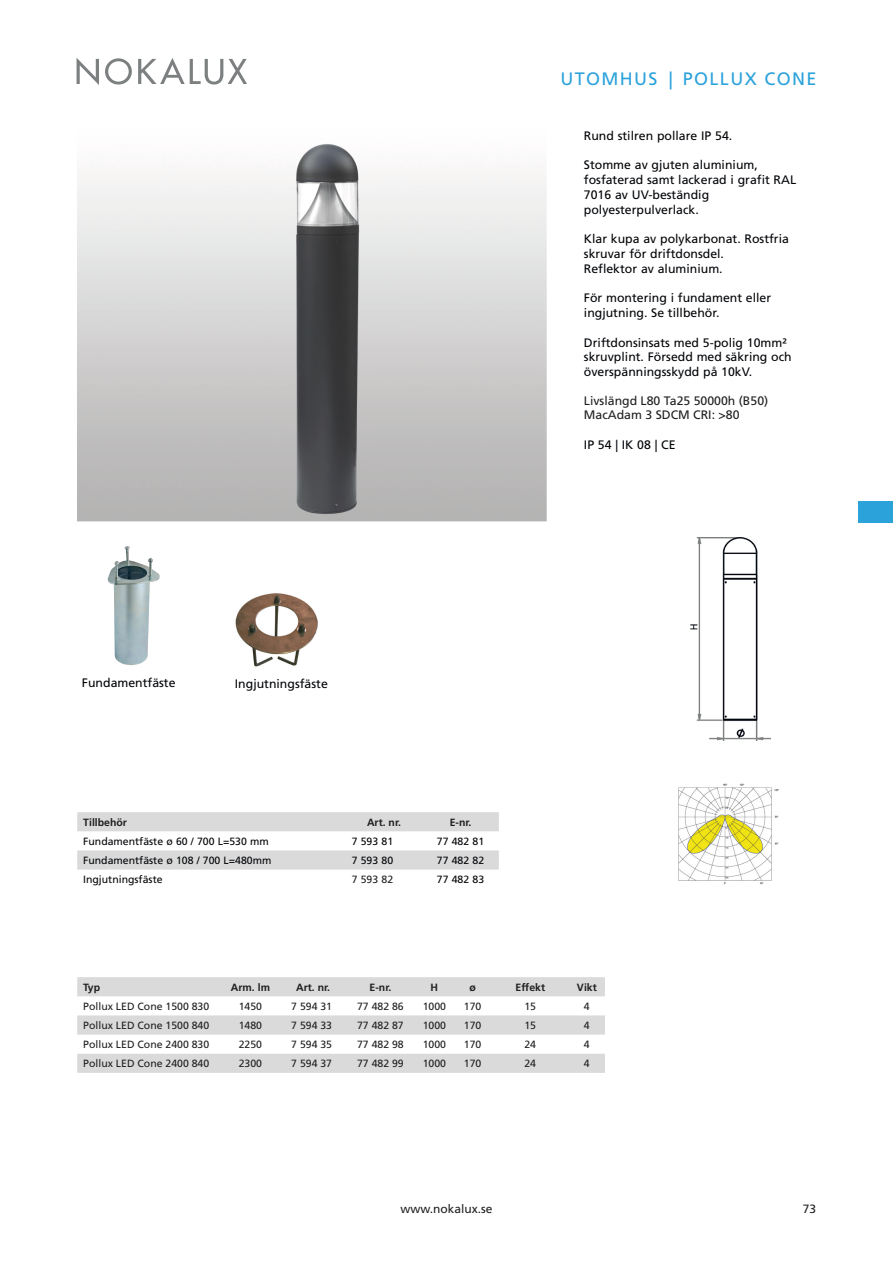
<style>
.page{position:relative;width:893px;height:1263px;background:#fff}
.page>*{position:absolute;margin:0;border:0;box-sizing:border-box;transform-origin:0 0}
.t1{font:18px "Frutiger LT Std";letter-spacing:.075em;color:#2ca2db}
.t2{font:12.3px/14.7px "Frutiger LT Std";color:#020407}
.t3{font:12.3px/14.2px "Frutiger LT Std";color:#1f1f21}
.t4{font:12px "Frutiger LT Std";color:#1f1f21}
.t5{font:10.5px "Frutiger LT Std";color:#1f1f21}
.t6{font:10.5px "Frutiger LT Std";color:#020407}
.t7{font:700 10.5px "Frutiger LT Std";color:#1f1f21}
</style>
<div class="page">
<div style="left:859px;top:502px;width:34px;height:21px;background:#2ca2db"></div>
<svg style="left:77px;top:58px;width:22px;height:27px"></svg>
<svg style="left:105px;top:58px;width:27px;height:27px"></svg>
<svg style="left:138px;top:58px;width:109px;height:27px"></svg>
<img style="left:107px;top:546px;width:53px;height:119px">
<img style="left:235px;top:593px;width:83px;height:74px">
<img style="left:690px;top:537px;width:80px;height:203px">
<svg style="left:77px;top:977px;width:528px;height:96px;fill:#dadada"></svg>
<svg style="left:77px;top:812px;width:422px;height:57px"></svg>
<img style="left:265px;top:143px;width:118px;height:378px">
<img style="left:678px;top:783px;width:101px;height:102px">
<h1 class="t1" style="left:560px;top:71px;width:257px">UTOMHUS | POLLUX CONE</h1>
<p class="t2" style="left:82px;top:676px;width:95px">Fundamentfäste</p>
<p class="t2" style="left:235px;top:676px;width:94px">Ingjutningsfäste</p>
<p class="t7" style="left:83px;top:816px;width:45px">Tillbehör</p>
<p class="t7" style="left:367px;top:816px;width:36px">Art. nr.</p>
<p class="t7" style="left:450px;top:816px;width:23px">E-nr.</p>
<p class="t6" style="left:83px;top:837px;width:187px">Fundamentfäste ø 60 / 700 L=530 mm</p>
<p class="t6" style="left:352px;top:837px;width:43px">7 593 81</p>
<p class="t6" style="left:437px;top:837px;width:49px">77 482 81</p>
<p class="t6" style="left:83px;top:856px;width:190px">Fundamentfäste ø 108 / 700 L=480mm</p>
<p class="t6" style="left:352px;top:856px;width:43px">7 593 80</p>
<p class="t6" style="left:437px;top:856px;width:49px">77 482 82</p>
<p class="t6" style="left:83px;top:875px;width:81px">Ingjutningsfäste</p>
<p class="t5" style="left:352px;top:875px;width:43px">7 593 82</p>
<p class="t6" style="left:437px;top:875px;width:49px">77 482 83</p>
<p class="t2" style="left:584px;top:129px;width:150px">Rund stilren pollare IP 54.</p>
<p class="t2" style="left:584px;top:158px;width:214px">Stomme av gjuten aluminium, fosfaterad samt lackerad i grafit RAL<br>7016 av UV-beständig polyesterpulverlack.</p>
<p class="t2" style="left:584px;top:232px;width:207px">Klar kupa av polykarbonat. Rostfria skruvar för driftdonsdel.<br>Reflektor av aluminium.</p>
<p class="t2" style="left:584px;top:291px;width:189px">För montering i fundament eller ingjutning. Se tillbehör.</p>
<p class="t2" style="left:584px;top:335px;width:209px">Driftdonsinsats med 5-polig 10mm² skruvplint. Försedd med säkring och överspänningsskydd på 10kV.</p>
<p class="t3" style="left:584px;top:394px;width:186px">Livslängd L80 Ta25 50000h (B50)<br>MacAdam 3 SDCM CRI: &gt;80</p>
<p class="t2" style="left:584px;top:438px;width:93px">IP 54 | IK 08 | CE</p>
<p class="t7" style="left:83px;top:981px;width:18px">Typ</p>
<p class="t7" style="left:231px;top:981px;width:41px">Arm. lm</p>
<p class="t7" style="left:296px;top:981px;width:36px">Art. nr.</p>
<p class="t7" style="left:370px;top:981px;width:23px">E-nr.</p>
<p class="t7" style="left:431px;top:981px;width:9px">H</p>
<p class="t7" style="left:469px;top:981px;width:8px">ø</p>
<p class="t7" style="left:515px;top:981px;width:31px">Effekt</p>
<p class="t7" style="left:577px;top:981px;width:21px">Vikt</p>
<p class="t5" style="left:83px;top:1002px;width:128px">Pollux LED Cone 1500 830</p>
<p class="t5" style="left:239px;top:1002px;width:25px">1450</p>
<p class="t5" style="left:291px;top:1002px;width:42px">7 594 31</p>
<p class="t5" style="left:357px;top:1002px;width:48px">77 482 86</p>
<p class="t5" style="left:423px;top:1002px;width:25px">1000</p>
<p class="t5" style="left:464px;top:1002px;width:19px">170</p>
<p class="t5" style="left:524px;top:1002px;width:13px">15</p>
<p class="t5" style="left:584px;top:1002px;width:7px">4</p>
<p class="t5" style="left:83px;top:1021px;width:128px">Pollux LED Cone 1500 840</p>
<p class="t5" style="left:239px;top:1021px;width:25px">1480</p>
<p class="t5" style="left:291px;top:1021px;width:42px">7 594 33</p>
<p class="t5" style="left:357px;top:1021px;width:48px">77 482 87</p>
<p class="t5" style="left:423px;top:1021px;width:25px">1000</p>
<p class="t5" style="left:464px;top:1021px;width:19px">170</p>
<p class="t5" style="left:524px;top:1021px;width:13px">15</p>
<p class="t5" style="left:584px;top:1021px;width:7px">4</p>
<p class="t5" style="left:83px;top:1040px;width:128px">Pollux LED Cone 2400 830</p>
<p class="t5" style="left:239px;top:1040px;width:25px">2250</p>
<p class="t5" style="left:291px;top:1040px;width:42px">7 594 35</p>
<p class="t5" style="left:357px;top:1040px;width:48px">77 482 98</p>
<p class="t5" style="left:423px;top:1040px;width:25px">1000</p>
<p class="t5" style="left:464px;top:1040px;width:19px">170</p>
<p class="t5" style="left:524px;top:1040px;width:13px">24</p>
<p class="t5" style="left:584px;top:1040px;width:7px">4</p>
<p class="t5" style="left:83px;top:1059px;width:128px">Pollux LED Cone 2400 840</p>
<p class="t5" style="left:239px;top:1059px;width:25px">2300</p>
<p class="t5" style="left:291px;top:1059px;width:42px">7 594 37</p>
<p class="t5" style="left:357px;top:1059px;width:48px">77 482 99</p>
<p class="t5" style="left:423px;top:1059px;width:25px">1000</p>
<p class="t5" style="left:464px;top:1059px;width:19px">170</p>
<p class="t5" style="left:524px;top:1059px;width:13px">24</p>
<p class="t5" style="left:584px;top:1059px;width:7px">4</p>
<p class="t4" style="left:400px;top:1203px;width:94px">www.nokalux.se</p>
<p class="t4" style="left:803px;top:1203px;width:15px">73</p>
</div>
